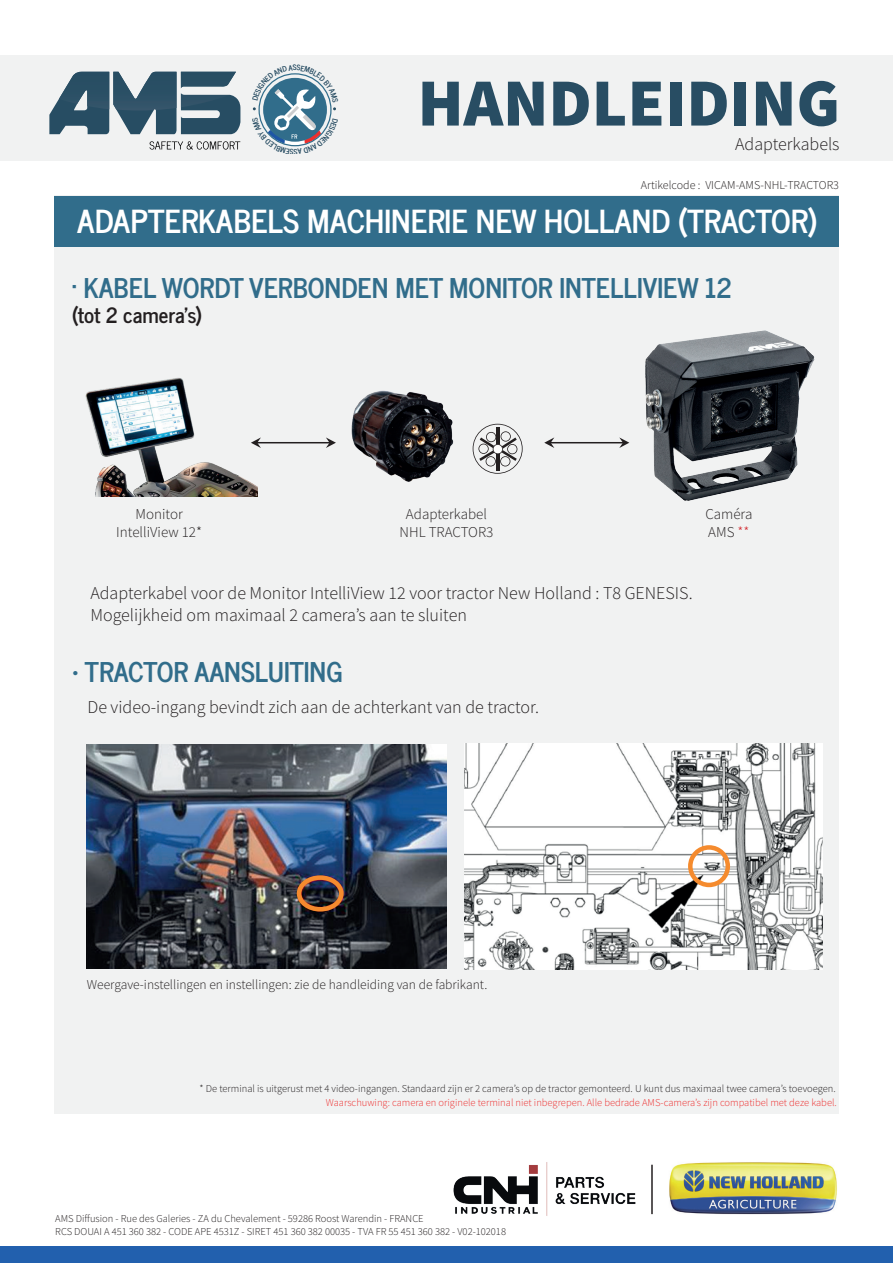
<style>
.page{position:relative;width:893px;height:1263px;background:#fff}
.page>*{position:absolute;margin:0;border:0;box-sizing:border-box;transform-origin:0 0}
.t1{font:900 67.5px "Mada";color:#284d63}
.t2{font:700 31.5px "News Cycle";color:#fff}
.t3{font:700 27px "News Cycle";color:#316d8b}
.t4{font:700 21px "News Cycle";color:#231f20}
.t5{font:300 18px/21.6px "Mada";color:#231f20}
.t6{font:300 15px/18px "Mada";color:#231f20;text-align:center}
.t7{font:300 13.5px "Mada";color:#231f20}
.t8{font:300 12px "Mada";color:#231f20}
.t9{font:300 10.5px/12.6px "Mada";color:#231f20}
.t10{font:300 10.5px "Mada";color:#ee2d2d}
.s1{color:#d1232a}
</style>
<div class="page">
<img style="left:453px;top:1162px;width:183px;height:54px">
<hr style="left:651px;top:1165px;width:2px;height:49px;background:#231f20">
<div style="left:0;top:1247px;width:893px;height:16px;background:#2260ae"></div>
<img style="left:669px;top:1162px;width:168px;height:53px">
<div style="left:55px;top:196px;width:784px;height:918px;background:#f1f2f2"></div>
<div style="left:55px;top:196px;width:784px;height:50px;background:#316d8b"></div>
<div style="left:0;top:55px;width:893px;height:106px;background:#f1f2f2"></div>
<svg style="left:149px;top:141px;width:91px;height:9px"></svg>
<svg style="left:49px;top:72px;width:191px;height:62px"></svg>
<img style="left:59px;top:72px;width:50px;height:37px">
<img style="left:629px;top:330px;width:186px;height:171px">
<hr style="left:549px;top:442px;width:75px;height:1px;background:#231f20">
<svg style="left:544px;top:437px;width:10px;height:11px"></svg>
<svg style="left:619px;top:437px;width:10px;height:11px"></svg>
<hr style="left:256px;top:442px;width:74px;height:1px;background:#231f20">
<svg style="left:258px;top:437px;width:3px;height:11px"></svg>
<svg style="left:326px;top:437px;width:10px;height:11px"></svg>
<img style="left:351px;top:390px;width:103px;height:92px">
<svg style="left:473px;top:424px;width:50px;height:50px"></svg>
<img style="left:85px;top:377px;width:173px;height:120px">
<img style="left:87px;top:744px;width:359px;height:225px">
<img style="left:465px;top:743px;width:358px;height:227px">
<div style="left:688px;top:845px;width:42px;height:42px;border:4px solid #f58b2e;border-radius:50%"></div>
<div style="left:297px;top:875px;width:47px;height:36px;border:4px solid #f58b2e;border-radius:50%"></div>
<svg style="left:252px;top:73px;width:84px;height:74px"></svg>
<h1 class="t1" style="left:418px;top:64px;width:424px">HANDLEIDING</h1>
<h3 class="t5" style="left:735px;top:134px;width:106px">Adapterkabels</h3>
<p class="t8" style="left:641px;top:179px;width:200px">Artikelcode : VICAM-AMS-NHL-TRACTOR3</p>
<h2 class="t2" style="left:77px;top:193px;width:742px">ADAPTERKABELS MACHINERIE NEW HOLLAND (TRACTOR)</h2>
<h3 class="t3" style="left:72px;top:264px;width:662px">· KABEL WORDT VERBONDEN MET MONITOR INTELLIVIEW 12</h3>
<h3 class="t4" style="left:72px;top:296px;width:131px">(tot 2 camera’s)</h3>
<h3 class="t6" style="left:116px;top:506px;width:87px">Monitor<br>IntelliView 12*</h3>
<h3 class="t6" style="left:400px;top:506px;width:95px">Adapterkabel<br>NHL TRACTOR3</h3>
<h3 class="t6" style="left:705px;top:506px;width:49px;text-align:left">Caméra<br>AMS <span class="s1">**</span></h3>
<h3 class="t5" style="left:90px;top:583px;width:604px">Adapterkabel voor de Monitor IntelliView 12 voor tractor New Holland : T8 GENESIS.<br>Mogelijkheid om maximaal 2 camera’s aan te sluiten</h3>
<h3 class="t3" style="left:72px;top:648px;width:272px">• TRACTOR AANSLUITING</h3>
<h3 class="t5" style="left:87px;top:697px;width:453px">De video-ingang bevindt zich aan de achterkant van de tractor.</h3>
<p class="t7" style="left:87px;top:977px;width:402px">Weergave-instellingen en instellingen: zie de handleiding van de fabrikant.</p>
<p class="t9" style="left:200px;top:1083px;width:638px">* De terminal is uitgerust met 4 video-ingangen. Standaard zijn er 2 camera’s op de tractor gemonteerd. U kunt dus maximaal twee camera’s toevoegen.</p>
<p class="t10" style="left:326px;top:1097px;width:512px">Waarschuwing: camera en originele terminal niet inbegrepen. Alle bedrade AMS-camera’s zijn compatibel met deze kabel.</p>
<p class="t9" style="left:55px;top:1213px;width:452px">AMS Diffusion - Rue des Galeries - ZA du Chevalement - 59286 Roost Warendin - FRANCE<br>RCS DOUAI A 451 360 382 - CODE APE 4531Z - SIRET 451 360 382 00035 - TVA FR 55 451 360 382 - V02-102018</p>
</div>
